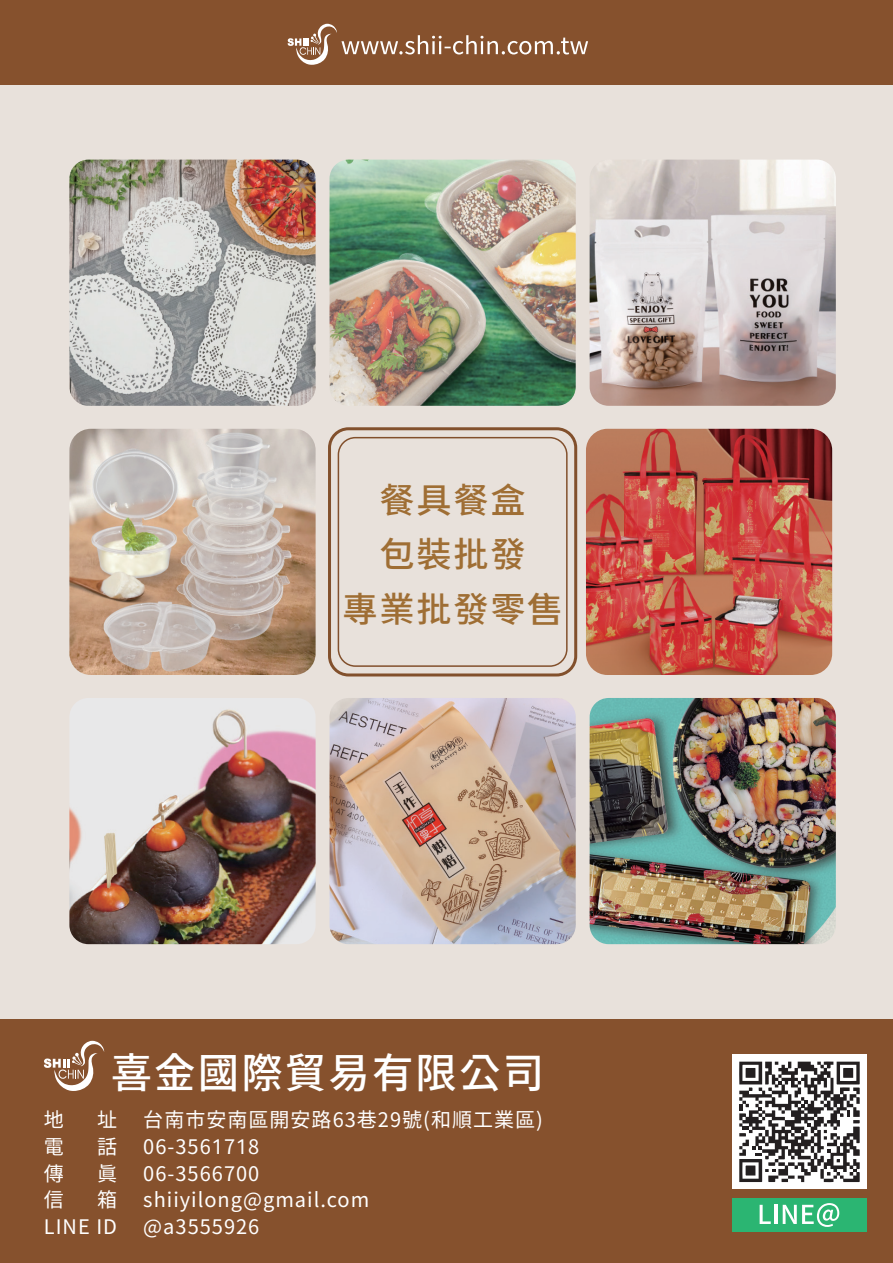
<style>
.page{position:relative;width:893px;height:1263px;background:#e8e1db}
.page>*{position:absolute;margin:0;border:0;box-sizing:border-box;transform-origin:0 0}
.t1{font:41.55px "Gen Yo Gothic TW M";letter-spacing:.05em;color:#fff}
.t2{font:500 34.95px/54.6px "Swei Sans CJ Ktc";letter-spacing:.05em;color:#9f6e34;text-align:center}
.t3{font:20.1px/26.7px "Gen Yo Gothic TW R";letter-spacing:.05em;color:#fff;text-align:right}
</style>
<div class="page">
<div style="left:0;top:0;width:893px;height:84px;background:#86512d"></div>
<div style="left:0;top:1019px;width:893px;height:244px;background:#86512d"></div>
<svg style="left:288px;top:24px;width:300px;height:41px"></svg>
<div style="left:328px;top:427px;width:249px;height:249px;border:3px solid #82502c;border-radius:19px"></div>
<svg style="left:338px;top:437px;width:230px;height:230px"></svg>
<svg style="left:44px;top:1041px;width:60px;height:50px"></svg>
<div style="left:732px;top:1054px;width:135px;height:135px;background:#fff"></div>
<div style="left:732px;top:1198px;width:135px;height:33px;background:#2bb572"></div>
<svg style="left:760px;top:1205px;width:11px;height:19px"></svg>
<hr style="left:774px;top:1205px;width:3px;height:19px;background:#fff">
<svg style="left:783px;top:1203px;width:56px;height:24px"></svg>
<svg style="left:739px;top:1061px;width:121px;height:121px"></svg>
<img style="left:329px;top:160px;width:247px;height:246px">
<img style="left:69px;top:160px;width:247px;height:246px">
<img style="left:590px;top:160px;width:246px;height:246px">
<img style="left:329px;top:698px;width:247px;height:246px">
<img style="left:69px;top:698px;width:247px;height:246px">
<img style="left:590px;top:698px;width:246px;height:246px">
<img style="left:69px;top:429px;width:247px;height:246px">
<img style="left:586px;top:429px;width:246px;height:246px">
<p class="t2" style="left:342px;top:474px;width:222px">餐具餐盒<br>包裝批發<br>專業批發零售</p>
<p class="t1" style="left:111px;top:1049px;width:435px">喜金國際貿易有限公司</p>
<p class="t3" style="left:44px;top:1107px;width:22px">地</p>
<p class="t3" style="left:97px;top:1107px;width:22px">址</p>
<p class="t3" style="left:44px;top:1134px;width:22px">電</p>
<p class="t3" style="left:97px;top:1134px;width:22px">話</p>
<p class="t3" style="left:44px;top:1160px;width:22px">傳</p>
<p class="t3" style="left:97px;top:1160px;width:22px">眞</p>
<p class="t3" style="left:44px;top:1187px;width:22px">信</p>
<p class="t3" style="left:44px;top:1187px;width:75px">箱<br>LINE ID</p>
<p class="t3" style="left:143px;top:1107px;width:401px;text-align:left">台南市安南區開安路63巷29號(和順工業區)<br>06-3561718<br>06-3566700<br>shiiyilong@gmail.com<br>@a3555926</p>
</div>
